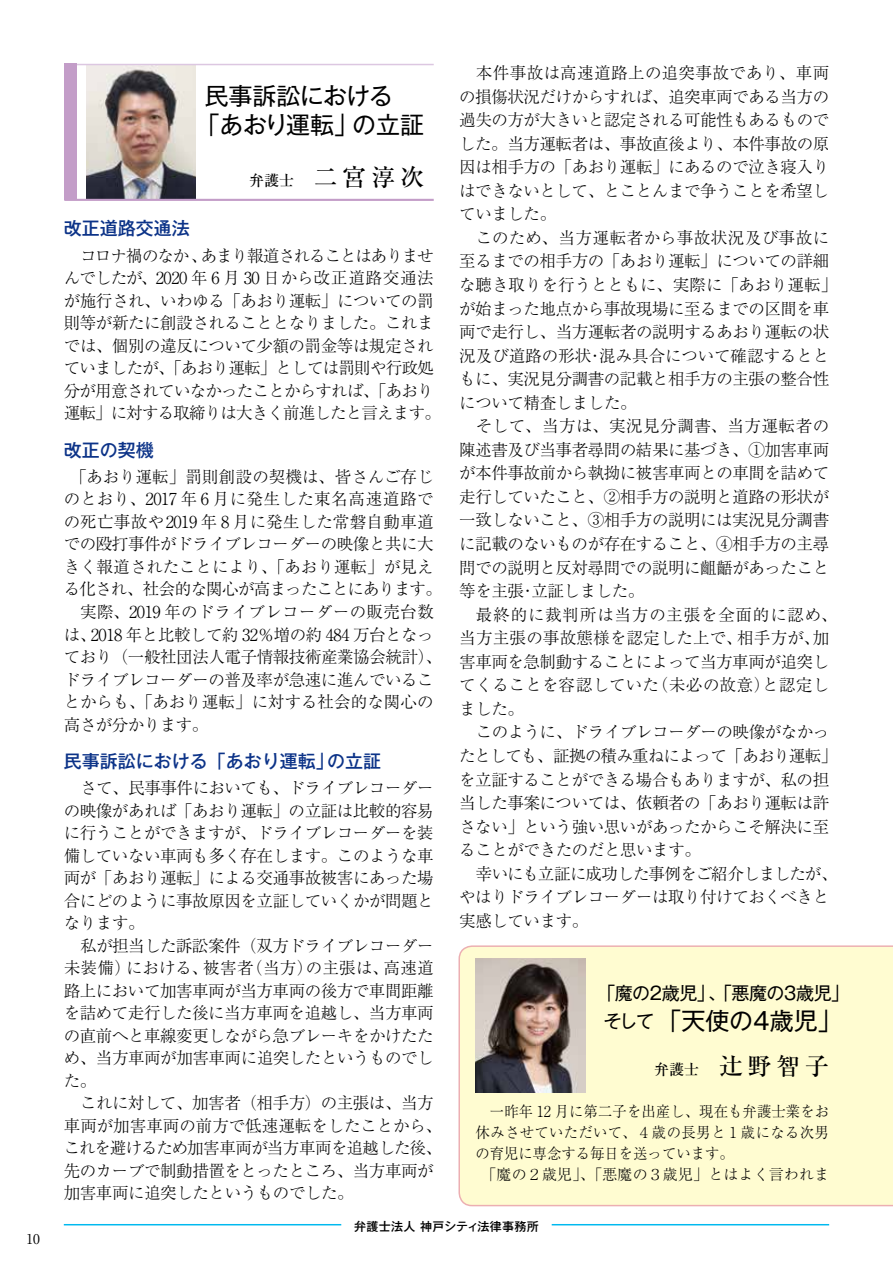
<style>
.page{position:relative;width:893px;height:1263px;background:#fff}
.page>*{position:absolute;margin:0;border:0;box-sizing:border-box;transform-origin:0 0}
.t1{font:24px/28.5px "Gothic MB101 Pr 6 N";letter-spacing:-.015em;color:#000}
.t2{font:500 24px "Ryumin Pr 6 N";letter-spacing:.2em;color:#000}
.t3{font:500 18px "Gothic MB101 Pr 6 N";color:#0c3388}
.t4{font:18px "Gothic MB101 Pr 6 N";letter-spacing:-.035em;color:#000}
.t5{font:300 16.5px/23.5px "Ryumin Pr 6 N";letter-spacing:-.025em;color:#000;text-align:justify}
.t6{font:300 16.5px/22.5px "Ryumin Pr 6 N";letter-spacing:-.045em;color:#000;text-align:center}
.t7{font:300 16.5px/23.5px "Ryumin Pr 6 N";letter-spacing:.02em;color:#000}
.t8{font:300 16.5px "Ryumin Pr 6 N";letter-spacing:.025em;color:#000}
.t9{font:300 16.5px "Ryumin Pr 6 N";letter-spacing:-.06em;color:#000}
.t10{font:300 16.5px "Ryumin Pr 6 N";letter-spacing:-.005em;color:#000}
.t11{font:300 16.5px "Ryumin Pr 6 N";letter-spacing:.01em;color:#000}
.t12{font:300 15px "Ryumin Pr 6 N";letter-spacing:.01em;color:#000;scale:.96 1}
.t13{font:300 15px "Ryumin Pr 6 N";letter-spacing:.01em;color:#000}
.t14{font:13.5px "Ryumin Pr 6 N";color:#000}
.t15{font:500 12px "Gothic MB101 Pr 6 N";letter-spacing:.025em;color:#000}
.s1{font-size:15px}
.s2{font-size:18px}
</style>
<div class="page">
<div style="left:458px;top:945px;width:435px;height:261px;background:#fffcd1"></div>
<hr style="left:64px;top:1224px;width:277px;height:1px;background:#00b9ef">
<hr style="left:552px;top:1224px;width:277px;height:1px;background:#00b9ef">
<img style="left:87px;top:65px;width:108px;height:134px">
<hr style="left:64px;top:64px;width:370px;height:1px;background:#dcc7e1">
<img style="left:476px;top:958px;width:109px;height:134px">
<div style="left:64px;top:64px;width:13px;height:136px;background:#c39dc8"></div>
<hr style="left:64px;top:199px;width:370px;height:2px;background:#c39dc8">
<p class="t14" style="left:26px;top:1228px;width:15px">10</p>
<p class="t5" style="left:459px;top:60px;width:371px;text-indent:16px">本件事故は高速道路上の追突事故であり、車両の損傷状況だけからすれば、追突車両である当方の過失の方が大きいと認定される可能性もあるものでした。当方運転者は、事故直後より、本件事故の原因は相手方の「あおり運転」にあるので泣き寝入りはできないとして、とことんまで争うことを希望していました。</p>
<p class="t5" style="left:459px;top:225px;width:380px;text-align:left;text-indent:16px">このため、当方運転者から事故状況及び事故に至るまでの相手方の「あおり運転」についての詳細な聴き取りを行うとともに、実際に「あおり運転」が始まった地点から事故現場に至るまでの区間を車両で走行し、当方運転者の説明するあおり運転の状況及び道路の形状・混み具合について確認するとともに、実況見分調書の記載と相手方の主張の整合性について精査しました。</p>
<p class="t5" style="left:459px;top:413px;width:371px;text-indent:16px">そして、当方は、実況見分調書、当方運転者の陳述書及び当事者尋問の結果に基づき、①加害車両が本件事故前から執拗に被害車両との車間を詰めて走行していたこと、②相手方の説明と道路の形状が一致しないこと、③相手方の説明には実況見分調書に記載のないものが存在すること、④相手方の主尋問での説明と反対尋問での説明に齟齬があったこと等を主張・立証しました。</p>
<p class="t7" style="left:459px;top:602px;width:380px;text-indent:16px">最終的に裁判所は当方の主張を全面的に認め、当方主張の事故態様を認定した上で、相手方が、加害車両を急制動することによって当方車両が追突してくることを容認していた（未必の故意）と認定しました。</p>
<p class="t5" style="left:459px;top:719px;width:380px;text-align:left;text-indent:16px">このように、ドライブレコーダーの映像がなかったとしても、証拠の積み重ねによって「あおり運転」を立証することができる場合もありますが、私の担当した事案については、依頼者の「あおり運転は許さない」という強い思いがあったからこそ解決に至ることができたのだと思います。</p>
<p class="t5" style="left:459px;top:861px;width:380px;text-align:left;text-indent:16px">幸いにも立証に成功した事例をご紹介しましたが、やはりドライブレコーダーは取り付けておくべきと実感しています。</p>
<h1 class="t1" style="left:196px;top:80px;width:230px;text-indent:9px">民事訴訟における<br>「あおり運転」の立証</h1>
<h1 class="t2" style="left:249px;top:159px;width:176px"><span class="s1">弁護士</span> 二宮淳次</h1>
<p class="t3" style="left:64px;top:213px;width:127px">改正道路交通法</p>
<p class="t6" style="left:64px;top:243px;width:379px">コロナ禍のなか、あまり報道されることはありませ<br>んでしたが、2020 年 6 月 30 日から改正道路交通法が施行され、いわゆる「あおり運転」についての罰則等が新たに創設されることとなりました。これまでは、個別の違反について少額の罰金等は規定されていましたが、「あおり運転」としては罰則や行政処分が用意されていなかったことからすれば、「あおり運転」に対する取締りは大きく前進したと言えます。</p>
<p class="t3" style="left:64px;top:435px;width:91px">改正の契機</p>
<p class="t11" style="left:70px;top:464px;width:365px">「あおり運転」罰則創設の契機は、皆さんご存じ</p>
<p class="t8" style="left:64px;top:486px;width:371px">のとおり、2017 年 6 月に発生した東名高速道路で</p>
<p class="t7" style="left:64px;top:509px;width:371px">の死亡事故や2019 年 8 月に発生した常磐自動車道</p>
<p class="t5" style="left:64px;top:531px;width:371px">での殴打事件がドライブレコーダーの映像と共に大</p>
<p class="t10" style="left:64px;top:554px;width:371px">きく報道されたことにより、「あおり運転」が見え</p>
<p class="t9" style="left:64px;top:576px;width:380px">る化され、社会的な関心が高まったことにあります。</p>
<p class="t8" style="left:80px;top:599px;width:355px">実際、2019 年のドライブレコーダーの販売台数</p>
<p class="t5" style="left:64px;top:621px;width:371px">は、2018 年と比較して約 32％増の約 484 万台となっ</p>
<p class="t5" style="left:64px;top:644px;width:380px">ており（一般社団法人電子情報技術産業協会統計）、</p>
<p class="t5" style="left:64px;top:667px;width:371px">ドライブレコーダーの普及率が急速に進んでいるこ</p>
<p class="t5" style="left:64px;top:689px;width:371px">とからも、「あおり運転」に対する社会的な関心の</p>
<p class="t5" style="left:64px;top:712px;width:146px">高さが分かります。</p>
<p class="t3" style="left:64px;top:746px;width:319px">民事訴訟における「あおり運転」の立証</p>
<p class="t5" style="left:64px;top:776px;width:371px;line-height:22.5px;text-indent:16px">さて、民事事件においても、ドライブレコーダーの映像があれば「あおり運転」の立証は比較的容易に行うことができますが、ドライブレコーダーを装備していない車両も多く存在します。このような車両が「あおり運転」による交通事故被害にあった場合にどのように事故原因を立証していくかが問題となります。</p>
<p class="t5" style="left:64px;top:933px;width:371px;line-height:22.5px;text-indent:16px">私が担当した訴訟案件（双方ドライブレコーダー未装備）における、被害者（当方）の主張は、高速道路上において加害車両が当方車両の後方で車間距離を詰めて走行した後に当方車両を追越し、当方車両の直前へと車線変更しながら急ブレーキをかけたため、当方車両が加害車両に追突したというものでした。</p>
<p class="t5" style="left:64px;top:1091px;width:380px;line-height:22.5px;text-align:left;text-indent:16px">これに対して、加害者（相手方）の主張は、当方車両が加害車両の前方で低速運転をしたことから、これを避けるため加害車両が当方車両を追越した後、先のカーブで制動措置をとったところ、当方車両が加害車両に追突したというものでした。</p>
<p class="t12" style="left:490px;top:1099px;width:355px">一昨年 12 月に第二子を出産し、現在も弁護士業をお</p>
<p class="t4" style="left:597px;top:978px;width:253px">「魔の２歳児」、「悪魔の３歳児」</p>
<h1 class="t1" style="left:604px;top:1005px;width:240px"><span class="s2">そして</span>「天使の４歳児」</h1>
<h1 class="t2" style="left:654px;top:1047px;width:176px"><span class="s1">弁護士</span> 辻野智子</h1>
<p class="t12" style="left:476px;top:1120px;width:370px">休みさせていただいて、４歳の長男と１歳になる次男</p>
<p class="t12" style="left:476px;top:1141px;width:270px">の育児に専念する毎日を送っています。</p>
<p class="t13" style="left:482px;top:1162px;width:349px">「魔の２歳児」、「悪魔の３歳児」とはよく言われま</p>
<p class="t15" style="left:354px;top:1216px;width:186px">弁護士法人 神戸シティ法律事務所</p>
</div>
